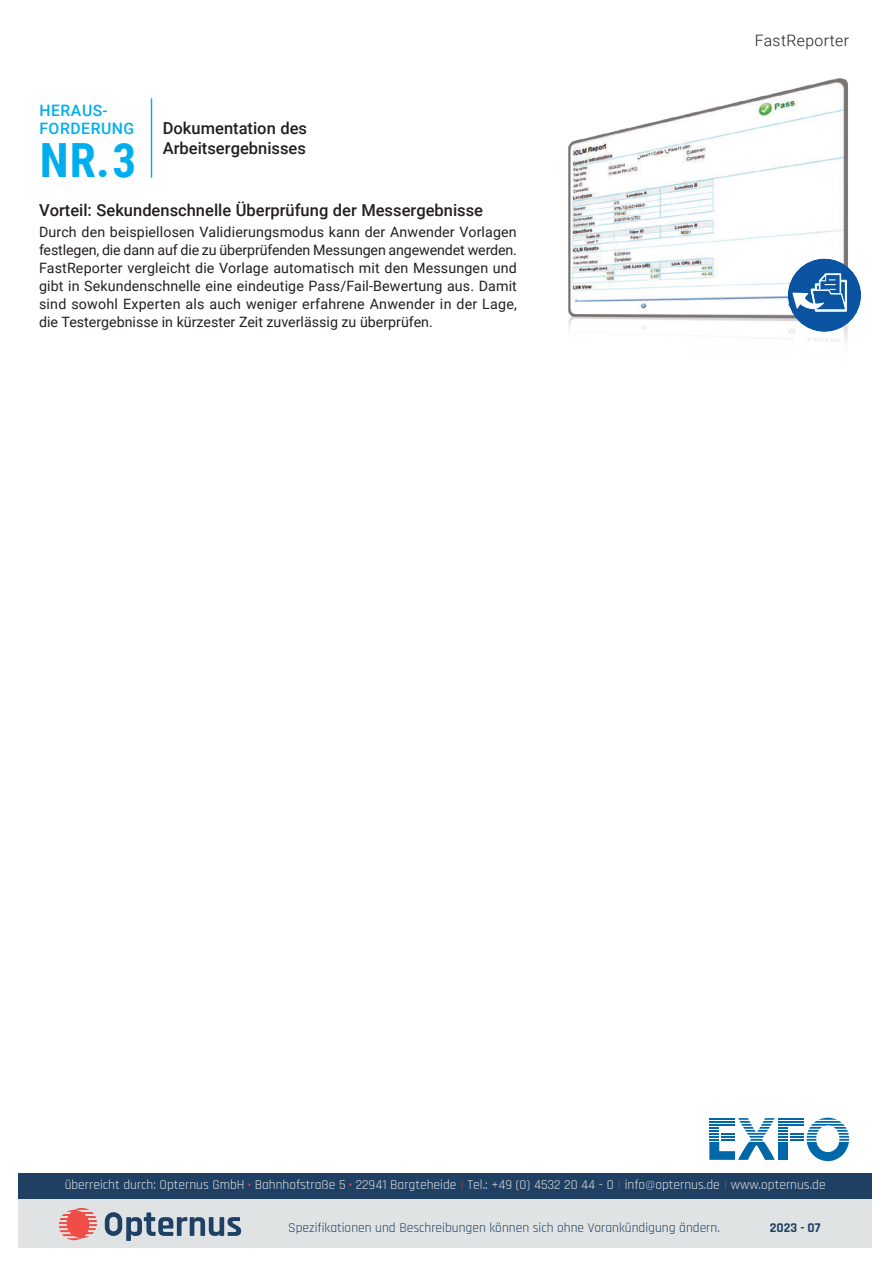
<style>
.page{position:relative;width:893px;height:1263px;background:#fff}
.page>*{position:absolute;margin:0;border:0;box-sizing:border-box;transform-origin:0 0}
.t1{font:700 47.25px "Roboto Condensed";color:#00aeef}
.t2{font:500 16.5px/19.8px "Roboto";color:#231f20}
.t3{font:500 15.75px/18px "Roboto";letter-spacing:.035em;color:#00aeef}
.t4{font:300 15.75px "Roboto";letter-spacing:.025em;color:#231f20}
.t5{font:14.25px/18px "Roboto";color:#231f20;text-align:justify}
.t6{font:13.5px "Rajdhani";color:#e0e3e3}
.t7{font:13.5px "Rajdhani";color:#1f4063}
.t8{font:700 13.5px "Rajdhani";color:#1f4063}
.s1{font-weight:700;color:#ef4d45}
.s2{font-weight:300;color:#ef4d45}
.s3{font-weight:300}
.s4{font-style:inherit}
</style>
<div class="page">
<svg style="left:709px;top:1118px;width:140px;height:43px"></svg>
<hr style="left:709px;top:1124px;width:26px;height:2px;background:#0068a9">
<img style="left:568px;top:78px;width:293px;height:264px">
<div style="left:788px;top:259px;width:73px;height:73px;background:#0a54a1;border-radius:37px"></div>
<svg style="left:792px;top:273px;width:55px;height:39px"></svg>
<hr style="left:151px;top:98px;width:1px;height:80px;background:#00aeef">
<div style="left:19px;top:1190px;width:853px;height:58px;background:#e0e3e3"></div>
<div style="left:19px;top:1173px;width:853px;height:25px;background:#1f4063"></div>
<svg style="left:105px;top:1212px;width:136px;height:29px"></svg>
<svg style="left:59px;top:1208px;width:38px;height:32px"></svg>
<p class="t3" style="left:39px;top:101px;width:96px">HERAUS-<br>FORDERUNG</p>
<h1 class="t1" style="left:40px;top:127px;width:98px">NR. 3</h1>
<p class="t2" style="left:163px;top:118px;width:146px">Dokumentation des<br>Arbeitsergebnisses</p>
<p class="t2" style="left:39px;top:200px;width:446px">Vorteil: Sekundenschnelle Überprüfung der Messergebnisse</p>
<p class="t5" style="left:39px;top:224px;width:479px">Durch den beispiellosen Validierungsmodus kann der Anwender Vorlagen festlegen, die dann auf die zu überprüfenden Messungen angewendet werden.<br>FastReporter vergleicht die Vorlage automatisch mit den Messungen und gibt in Sekundenschnelle eine eindeutige Pass/Fail-Bewertung aus. Damit sind sowohl Experten als auch weniger erfahrene Anwender in der Lage, die Testergebnisse in kürzester Zeit zuverlässig zu überprüfen.</p>
<p class="t4" style="left:755px;top:35px;width:96px">FastReporter</p>
<p class="t6" style="left:65px;top:1177px;width:763px">überreicht durch: Opternus GmbH <span class="s1">·</span> Bahnhofstraße 5 <span class="s1">·</span> 22941 Bargteheide <span class="s2">।</span> Tel.: +49 (0) 4532 20 44 - 0 <span class="s2">।</span> info<span class="s3">@</span>opternus.de <span class="s2">।</span> www.opternus.de</p>
<p class="t7" style="left:288px;top:1220px;width:433px">Spezifikationen und Beschreibungen können sich ohne Vorankündigung ändern.</p>
<p class="t8" style="left:770px;top:1219px;width:52px">2023 - <span class="s4">07</span></p>
</div>
